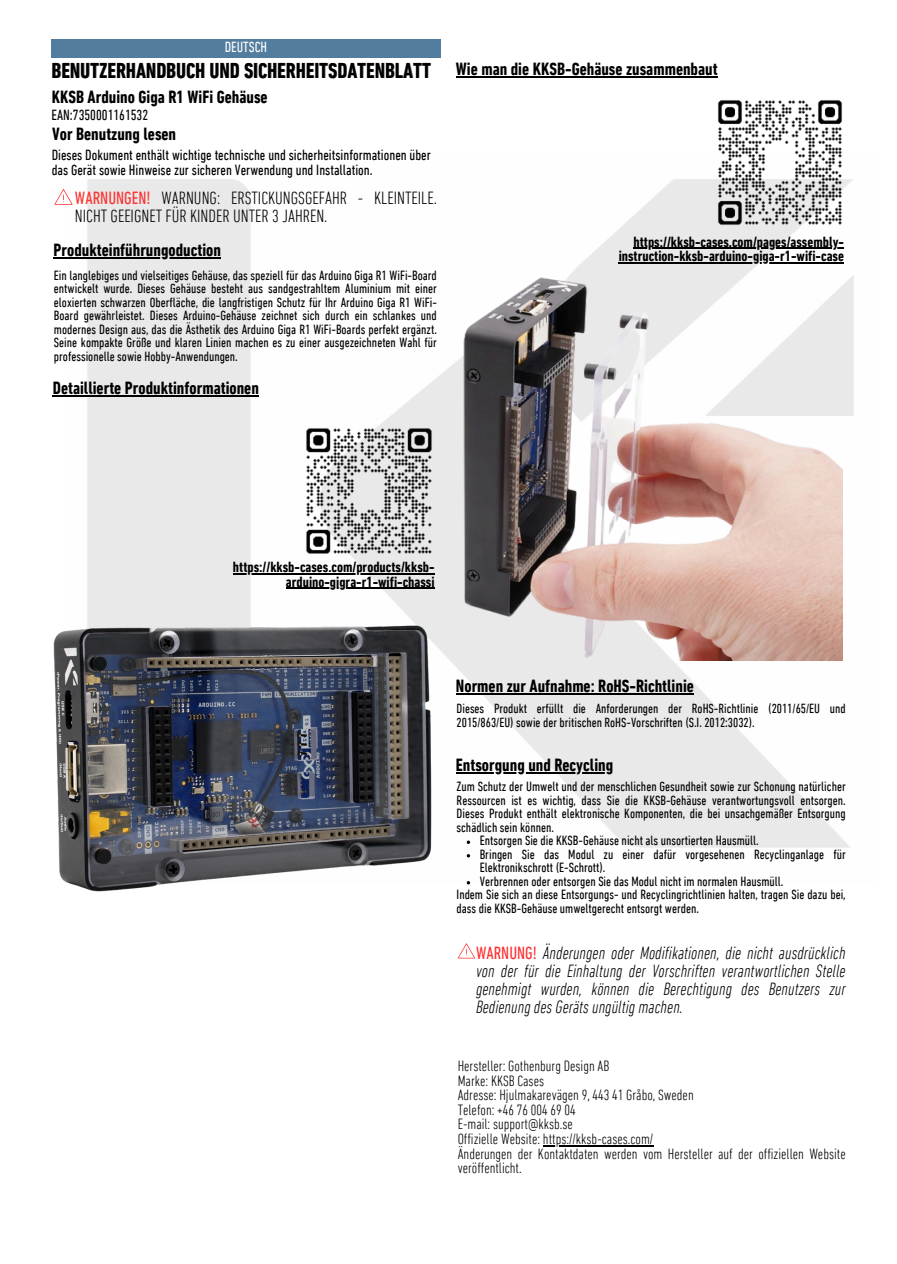
<style>
.page{position:relative;width:897px;height:1264px;background:#fff}
.page>*{position:absolute;margin:0;border:0;box-sizing:border-box;transform-origin:0 0}
.t1{font:700 condensed 21.9px "DIN Next LT Pro";color:#000}
.t2{font:italic 300 condensed 18px/18px "DIN Next LT Pro";color:#000;text-align:justify}
.t3{font:700 condensed 18px "DIN Next LT Pro";color:#000}
.t4{font:300 condensed 18px/18px "DIN Next LT Pro";color:#000}
.t5{font:300 condensed 15.15px "DIN Next LT Pro";color:#000}
.t6{font:700 condensed 15px "DIN Next LT Pro";color:#000}
.t7{font:condensed 15px/14.7px "DIN Next LT Pro";color:#000}
.t8{font:condensed 15px "DIN Next LT Pro";color:#fff}
.t9{font:condensed 13.65px/13.5px "DIN Next LT Pro";color:#000;text-align:justify}
.t10{font:condensed 13.5px/13.5px "DIN Next LT Pro";color:#000}
.s1{font-weight:400;color:#ff3131}
.s2{font-weight:400;font-style:normal;color:#ff3131}
</style>
<div class="page">
<img style="left:72px;top:179px;width:782px;height:704px">
<img style="left:53px;top:625px;width:381px;height:267px">
<img style="left:304px;top:426px;width:130px;height:127px">
<img style="left:457px;top:275px;width:386px;height:385px">
<img style="left:715px;top:100px;width:129px;height:127px">
<hr style="left:456px;top:76px;width:261px;height:1px;background:#000">
<hr style="left:633px;top:248px;width:211px;height:1px;background:#000">
<hr style="left:618px;top:262px;width:226px;height:1px;background:#000">
<hr style="left:233px;top:573px;width:201px;height:1px;background:#000">
<hr style="left:286px;top:588px;width:148px;height:1px;background:#000">
<hr style="left:53px;top:395px;width:206px;height:2px;background:#000">
<svg style="left:458px;top:943px;width:17px;height:15px"></svg>
<hr style="left:456px;top:772px;width:157px;height:1px;background:#000">
<svg style="left:467px;top:840px;width:3px;height:4px"></svg>
<hr style="left:543px;top:1145px;width:110px;height:1px;background:#000">
<hr style="left:456px;top:693px;width:238px;height:1px;background:#000">
<div style="left:52px;top:39px;width:389px;height:18px;background:#537d9f"></div>
<svg style="left:54px;top:189px;width:18px;height:16px"></svg>
<hr style="left:54px;top:257px;width:167px;height:2px;background:#000">
<p class="t8" style="left:225px;top:41px;width:44px">DEUTSCH</p>
<p class="t1" style="left:52px;top:61px;width:381px">BENUTZERHANDBUCH UND SICHERHEITSDATENBLATT</p>
<h6 class="t3" style="left:52px;top:89px;width:217px">KKSB Arduino Giga R1 WiFi Gehäuse</h6>
<p class="t7" style="left:52px;top:109px;width:98px">EAN:7350001161532</p>
<p class="t3" style="left:52px;top:127px;width:126px">Vor Benutzung lesen</p>
<p class="t7" style="left:52px;top:149px;width:381px">Dieses Dokument enthält wichtige technische und sicherheitsinformationen über das Gerät sowie Hinweise zur sicheren Verwendung und Installation.</p>
<p class="t4" style="left:75px;top:191px;width:363px"><span class="s1">WARNUNGEN!</span> WARNUNG: ERSTICKUNGSGEFAHR - KLEINTEILE.<br>NICHT GEEIGNET FÜR KINDER UNTER 3 JAHREN.</p>
<p class="t3" style="left:54px;top:243px;width:169px">Produkteinführungoduction</p>
<h6 class="t9" style="left:54px;top:270px;width:384px">Ein langlebiges und vielseitiges Gehäuse, das speziell für das Arduino Giga R1 WiFi-Board entwickelt wurde. Dieses Gehäuse besteht aus sandgestrahltem Aluminium mit einer eloxierten schwarzen Oberfläche, die langfristigen Schutz für Ihr Arduino Giga R1 WiFi-Board gewährleistet. Dieses Arduino-Gehäuse zeichnet sich durch ein schlankes und modernes Design aus, das die Ästhetik des Arduino Giga R1 WiFi-Boards perfekt ergänzt.<br>Seine kompakte Größe und klaren Linien machen es zu einer ausgezeichneten Wahl für professionelle sowie Hobby-Anwendungen.</h6>
<p class="t3" style="left:53px;top:381px;width:208px">Detaillierte Produktinformationen</p>
<p class="t3" style="left:456px;top:61px;width:263px">Wie man die KKSB-Gehäuse zusammenbaut</p>
<h5 class="t6" style="left:633px;top:235px;width:212px">https://kksb-cases.com/pages/assembly-</h5>
<h3 class="t6" style="left:618px;top:250px;width:227px">instruction-kksb-arduino-giga-r1-wifi-case</h3>
<p class="t6" style="left:233px;top:561px;width:203px">https://kksb-cases.com/products/kksb-</p>
<p class="t6" style="left:286px;top:575px;width:150px">arduino-gigra-r1-wifi-chassi</p>
<h4 class="t3" style="left:456px;top:678px;width:239px">Normen zur Aufnahme: RoHS-Richtlinie</h4>
<p class="t10" style="left:456px;top:703px;width:390px">Dieses Produkt erfüllt die Anforderungen der RoHS-Richtlinie (2011/65/EU und<br>2015/863/EU) sowie der britischen RoHS-Vorschriften (S.I. 2012:3032).</p>
<h2 class="t3" style="left:456px;top:757px;width:159px">Entsorgung und Recycling</h2>
<h3 class="t9" style="left:456px;top:781px;width:390px">Zum Schutz der Umwelt und der menschlichen Gesundheit sowie zur Schonung natürlicher Ressourcen ist es wichtig, dass Sie die KKSB-Gehäuse verantwortungsvoll entsorgen.<br>Dieses Produkt enthält elektronische Komponenten, die bei unsachgemäßer Entsorgung schädlich sein können.</h3>
<p class="t9" style="left:480px;top:835px;width:280px">Entsorgen Sie die KKSB-Gehäuse nicht als unsortierten Hausmüll.</p>
<h3 class="t9" style="left:480px;top:848px;width:367px">Bringen Sie das Modul zu einer dafür vorgesehenen Recyclinganlage für<br>Elektronikschrott (E-Schrott).</h3>
<p class="t9" style="left:480px;top:875px;width:305px">Verbrennen oder entsorgen Sie das Modul nicht im normalen Hausmüll.</p>
<h3 class="t9" style="left:456px;top:889px;width:390px">Indem Sie sich an diese Entsorgungs- und Recyclingrichtlinien halten, tragen Sie dazu bei, dass die KKSB-Gehäuse umweltgerecht entsorgt werden.</h3>
<p class="t2" style="left:476px;top:945px;width:371px"><span class="s2">WARNUNG!</span> Änderungen oder Modifikationen, die nicht ausdrücklich von der für die Einhaltung der Vorschriften verantwortlichen Stelle genehmigt wurden, können die Berechtigung des Benutzers zur Bedienung des Geräts ungültig machen.</p>
<p class="t5" style="left:458px;top:1059px;width:153px">Hersteller: Gothenburg Design AB</p>
<h3 class="t5" style="left:458px;top:1074px;width:88px">Marke: KKSB Cases</h3>
<p class="t5" style="left:458px;top:1088px;width:237px">Adresse: Hjulmakarevägen 9, 443 41 Gråbo, Sweden</p>
<p class="t5" style="left:458px;top:1103px;width:120px">Telefon: +46 76 004 69 04</p>
<p class="t5" style="left:458px;top:1118px;width:117px">E-mail: support@kksb.se</p>
<p class="t5" style="left:458px;top:1132px;width:197px">Offizielle Website: https://kksb-cases.com/</p>
<p class="t5" style="left:458px;top:1147px;width:389px">Änderungen der Kontaktdaten werden vom Hersteller auf der offiziellen Website</p>
<p class="t5" style="left:458px;top:1161px;width:65px">veröffentlicht.</p>
</div>
